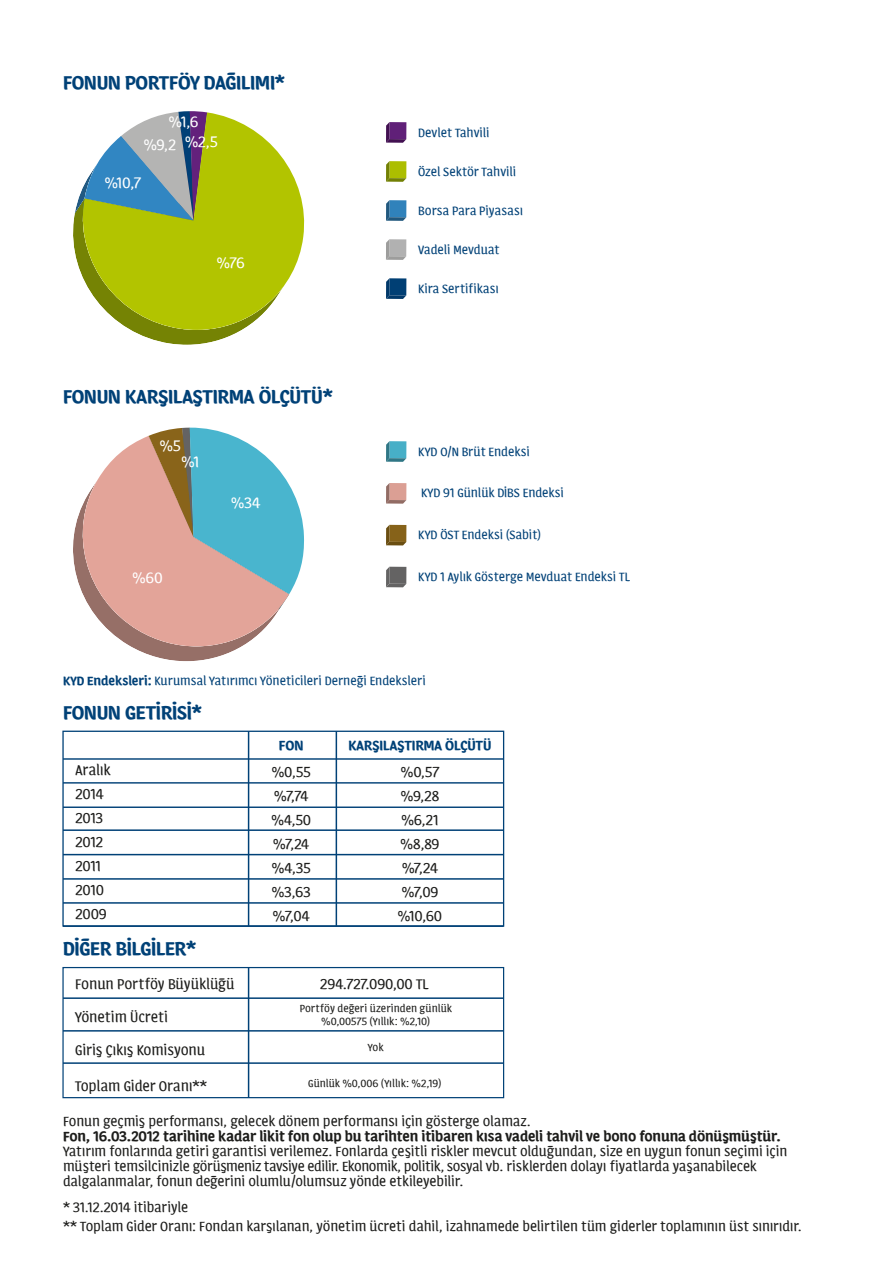
<style>
.page{position:relative;width:893px;height:1263px;background:#fff}
.page>*{position:absolute;margin:0;border:0;box-sizing:border-box;transform-origin:0 0}
.t1{font:700 21px "Calcine";letter-spacing:-.01em;color:#004177}
.t2{font:16.5px "Calcine";letter-spacing:-.025em;color:#fff}
.t3{font:15.75px/24.2px "Calcine";letter-spacing:-.01em;color:#1d1d1b}
.t4{font:15px/15px "Calcine";letter-spacing:-.01em;color:#1d1d1b}
.t5{font:700 15px "Calcine";letter-spacing:-.005em;color:#1d1d1b}
.t6{font:700 15px "Calcine";color:#004177}
.t7{font:13.5px "Calcine";color:#004177}
.t8{font:11.4px/12.6px "Calcine";color:#1d1d1b;text-align:center}
.s1{font-weight:700}
</style>
<div class="page">
<svg style="left:73px;top:111px;width:168px;height:234px"></svg>
<svg style="left:76px;top:112px;width:228px;height:218px;fill:#b2c400"></svg>
<svg style="left:130px;top:428px;width:174px;height:233px"></svg>
<svg style="left:73px;top:436px;width:216px;height:210px;background:#b6aeac"></svg>
<svg style="left:386px;top:441px;width:20px;height:21px"></svg>
<svg style="left:386px;top:483px;width:20px;height:21px"></svg>
<svg style="left:386px;top:525px;width:20px;height:20px"></svg>
<hr style="left:63px;top:997px;width:441px;height:2px;background:#004177">
<hr style="left:63px;top:1030px;width:441px;height:1px;background:#004177">
<hr style="left:63px;top:1062px;width:441px;height:2px;background:#004177">
<div style="left:62px;top:967px;width:442px;height:131px;border:1px solid #004177"></div>
<hr style="left:248px;top:967px;width:1px;height:131px;background:#004177">
<hr style="left:63px;top:758px;width:441px;height:2px;background:#004177">
<hr style="left:63px;top:782px;width:441px;height:1px;background:#004177">
<hr style="left:63px;top:806px;width:441px;height:2px;background:#004177">
<hr style="left:63px;top:829px;width:441px;height:2px;background:#004177">
<hr style="left:63px;top:854px;width:441px;height:1px;background:#004177">
<hr style="left:63px;top:878px;width:441px;height:2px;background:#004177">
<hr style="left:63px;top:902px;width:441px;height:2px;background:#004177">
<hr style="left:63px;top:925px;width:441px;height:2px;background:#004177">
<hr style="left:248px;top:731px;width:1px;height:195px;background:#004177">
<hr style="left:336px;top:731px;width:1px;height:195px;background:#004177">
<svg style="left:386px;top:122px;width:20px;height:21px"></svg>
<svg style="left:386px;top:161px;width:20px;height:21px"></svg>
<svg style="left:386px;top:200px;width:20px;height:21px"></svg>
<svg style="left:386px;top:239px;width:20px;height:21px"></svg>
<svg style="left:386px;top:567px;width:20px;height:20px"></svg>
<svg style="left:386px;top:278px;width:20px;height:21px"></svg>
<h1 class="t1" style="left:63px;top:72px;width:224px">FONUN PORTFÖY DAĞILIMI*</h1>
<p class="t2" style="left:169px;top:114px;width:32px">%1,6</p>
<p class="t2" style="left:143px;top:137px;width:34px">%9,2</p>
<p class="t2" style="left:104px;top:175px;width:38px">%10,7</p>
<p class="t2" style="left:185px;top:134px;width:34px">%2,5</p>
<p class="t2" style="left:217px;top:255px;width:30px">%76</p>
<h1 class="t1" style="left:63px;top:386px;width:272px">FONUN KARŞILAŞTIRMA ÖLÇÜTÜ*</h1>
<p class="t2" style="left:159px;top:438px;width:23px">%5</p>
<p class="t2" style="left:181px;top:454px;width:20px">%1</p>
<p class="t2" style="left:132px;top:570px;width:32px">%60</p>
<p class="t2" style="left:231px;top:495px;width:31px">%34</p>
<p class="t7" style="left:418px;top:126px;width:73px">Devlet Tahvili</p>
<p class="t7" style="left:418px;top:165px;width:100px">Özel Sektör Tahvili</p>
<p class="t7" style="left:418px;top:204px;width:106px">Borsa Para Piyasası</p>
<p class="t7" style="left:418px;top:243px;width:83px">Vadeli Mevduat</p>
<p class="t7" style="left:418px;top:282px;width:82px">Kira Sertifikası</p>
<p class="t7" style="left:418px;top:445px;width:113px">KYD O/N Brüt Endeksi</p>
<p class="t7" style="left:421px;top:486px;width:144px">KYD 91 Günlük DİBS Endeksi</p>
<p class="t7" style="left:418px;top:529px;width:125px">KYD ÖST Endeksi (Sabit)</p>
<p class="t7" style="left:418px;top:570px;width:213px">KYD 1 Aylık Gösterge Mevduat Endeksi TL</p>
<p class="t7" style="left:63px;top:674px;width:364px"><span class="s1">KYD Endeksleri:</span> Kurumsal Yatırımcı Yöneticileri Derneği Endeksleri</p>
<h1 class="t1" style="left:63px;top:702px;width:141px">FONUN GETİRİSİ*</h1>
<p class="t6" style="left:279px;top:738px;width:26px">FON</p>
<p class="t6" style="left:348px;top:738px;width:145px">KARŞILAŞTIRMA ÖLÇÜTÜ</p>
<p class="t3" style="left:75px;top:758px;width:37px">Aralık<br>2014<br>2013<br>2012<br>2011<br>2010<br>2009</p>
<p class="t3" style="left:271px;top:760px;width:42px">%0,55 %7,74 %4,50 %7,24 %4,35 %3,63 %7,04</p>
<p class="t3" style="left:398px;top:760px;width:46px">%0,57 %9,28 %6,21 %8,89 %7,24 %7,09 %10,60</p>
<h1 class="t1" style="left:63px;top:938px;width:135px">DİĞER BİLGİLER*</h1>
<p class="t3" style="left:75px;top:972px;width:161px">Fonun Portföy Büyüklüğü</p>
<p class="t3" style="left:320px;top:972px;width:110px">294.727.090,00 TL</p>
<p class="t3" style="left:75px;top:1001px;width:131px;line-height:32.7px">Yönetim Ücreti<br>Giriş Çıkış Komisyonu</p>
<p class="t3" style="left:75px;top:1074px;width:134px">Toplam Gider Oranı**</p>
<p class="t8" style="left:300px;top:1002px;width:154px">Portföy değeri üzerinden günlük %0,00575 (Yıllık: %2,10)</p>
<p class="t8" style="left:368px;top:1041px;width:17px">Yok</p>
<p class="t8" style="left:308px;top:1077px;width:135px">Günlük %0,006 (Yıllık: %2,19)</p>
<p class="t4" style="left:63px;top:1114px;width:469px">Fonun geçmiş performansı, gelecek dönem performansı için gösterge olamaz.</p>
<p class="t5" style="left:63px;top:1129px;width:719px">Fon, 16.03.2012 tarihine kadar likit fon olup bu tarihten itibaren kısa vadeli tahvil ve bono fonuna dönüşmüştür.</p>
<p class="t4" style="left:63px;top:1144px;width:726px">Yatırım fonlarında getiri garantisi verilemez. Fonlarda çeşitli riskler mevcut olduğundan, size en uygun fonun seçimi için müşteri temsilcinizle görüşmeniz tavsiye edilir. Ekonomik, politik, sosyal vb. risklerden dolayı fiyatlarda yaşanabilecek dalgalanmalar, fonun değerini olumlu/olumsuz yönde etkileyebilir.</p>
<p class="t4" style="left:63px;top:1197px;width:740px;line-height:19.5px">* 31.12.2014 itibariyle<br>** Toplam Gider Oranı: Fondan karşılanan, yönetim ücreti dahil, izahnamede belirtilen tüm giderler toplamının üst sınırıdır.</p>
</div>
